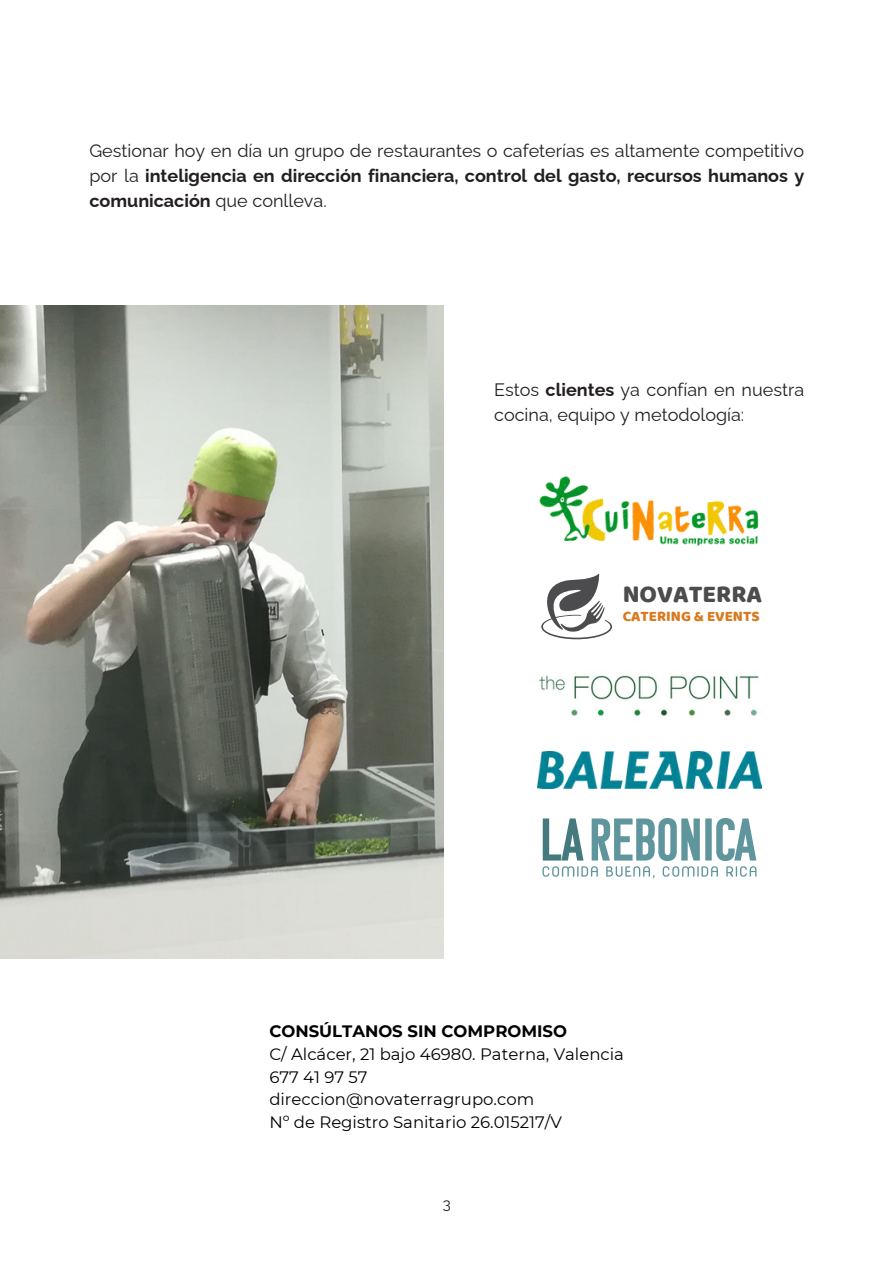
<style>
.page{position:relative;width:894px;height:1264px;background:#fff}
.page>*{position:absolute;margin:0;border:0;box-sizing:border-box;transform-origin:0 0}
.t1{font:24.9px "Baloo";color:#4c4c4e}
.t2{font:18px/24.8px "Raleway";color:#231f20;text-align:justify}
.t3{font:16.5px/22.5px "Montserrat";color:#000}
.t4{font:700 16.5px "Montserrat";color:#000}
.t5{font:15px "Baloo";color:#da7a1f}
.t6{font:15px "Raleway";color:#231f20}
.s1{font-weight:700}
</style>
<div class="page">
<img style="left:0;top:305px;width:443px;height:653px">
<img style="left:539px;top:476px;width:220px;height:69px">
<img style="left:539px;top:675px;width:220px;height:42px">
<img style="left:537px;top:751px;width:224px;height:37px">
<svg style="left:542px;top:818px;width:214px;height:60px"></svg>
<svg style="left:541px;top:573px;width:71px;height:66px"></svg>
<p class="t2" style="left:89px;top:137px;width:716px">Gestionar hoy en día un grupo de restaurantes o cafeterías es altamente competitivo por la <span class="s1">inteligencia en dirección financiera, control del gasto, recursos humanos y comunicación</span> que conlleva.</p>
<p class="t2" style="left:494px;top:375px;width:311px">Estos <span class="s1">clientes</span> ya confían en nuestra cocina, equipo y metodología:</p>
<h1 class="t1" style="left:622px;top:578px;width:141px">NOVATERRA</h1>
<p class="t5" style="left:622px;top:607px;width:138px">CATERING &amp; EVENTS</p>
<p class="t4" style="left:269px;top:1019px;width:299px">CONSÚLTANOS SIN COMPROMISO</p>
<p class="t3" style="left:269px;top:1042px;width:356px">C/ Alcácer, 21 bajo 46980. Paterna, Valencia<br>677 41 97 57 direccion@novaterragrupo.com<br>Nº de Registro Sanitario 26.015217/V</p>
<p class="t6" style="left:442px;top:1191px;width:10px">3</p>
</div>
